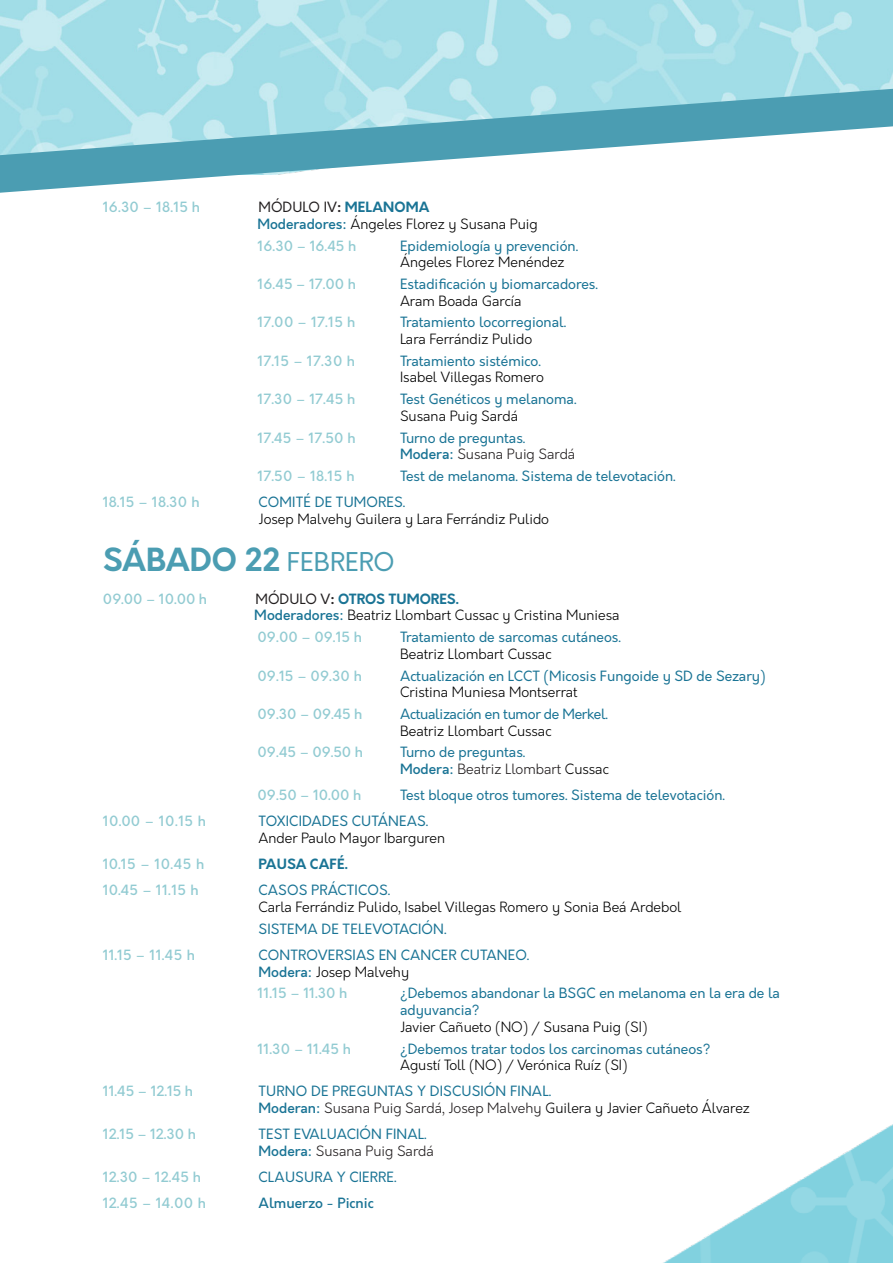
<style>
.page{position:relative;width:893px;height:1263px;background:#fff}
.page>*{position:absolute;margin:0;border:0;box-sizing:border-box;transform-origin:0 0}
.t1{font:700 31.05px "Orkney";color:#4b9db2}
.t2{font:13.8px/16.6px "Orkney";color:#1a7495}
.t3{font:500 13.8px "Orkney";letter-spacing:.01em;color:#92cbd2}
.t4{font:300 13.8px/16.6px "Orkney";color:#000}
.t5{font:13.8px/16.6px "Orkney";letter-spacing:-.02em;color:#1a7495}
.t6{font:700 13.8px "Orkney";color:#1a7495}
.t7{font:13.8px "Orkney";color:#231f20}
.t8{font:500 13.8px "Orkney";color:#1a7495}
.s1{font-weight:700}
.s2{font-weight:700;color:#1a7495}
.s3{font-weight:500;color:#1a7495}
.s4{font-weight:300;color:#000}
.s5{font-weight:500}
.s6{font-weight:300;color:#231f20}
.s7{font-weight:400;color:#1a7495}
.s8{font-weight:400;font-size:25.35px}
.s9{font-weight:400;color:#231f20}
.s10{color:#231f20}
</style>
<div class="page">
<img style="left:0;top:0;width:893px;height:89px">
<svg style="left:0;top:89px;width:893px;height:104px"></svg>
<img style="left:663px;top:1124px;width:230px;height:139px">
<p class="t3" style="left:103px;top:198px;width:99px">16.30 – 18.15 h</p>
<p class="t7" style="left:259px;top:198px;width:173px">MÓDULO IV<span class="s1">:</span> <span class="s2">MELANOMA</span></p>
<p class="t4" style="left:257px;top:216px;width:282px"><span class="s3">Moderadores:</span> Ángeles Florez y Susana Puig</p>
<p class="t3" style="left:257px;top:236px;width:100px">16.30 – 16.45 h</p>
<p class="t2" style="left:400px;top:238px;width:180px">Epidemiología y prevención.<br><span class="s4">Ángeles Florez Menéndez</span></p>
<p class="t3" style="left:257px;top:275px;width:100px">16.45 – 17.00 h</p>
<p class="t2" style="left:400px;top:276px;width:199px">Estadificación y biomarcadores.<br><span class="s4">Aram Boada García</span></p>
<p class="t3" style="left:257px;top:313px;width:99px">17.00 – 17.15 h</p>
<p class="t2" style="left:400px;top:314px;width:168px">Tratamiento locorregional.<br><span class="s4">Lara Ferrándiz Pulido</span></p>
<p class="t3" style="left:257px;top:352px;width:99px">17.15 – 17.30 h</p>
<p class="t2" style="left:400px;top:353px;width:145px">Tratamiento sistémico.<br><span class="s4">Isabel Villegas Romero</span></p>
<p class="t3" style="left:257px;top:390px;width:100px">17.30 – 17.45 h</p>
<p class="t2" style="left:400px;top:391px;width:178px">Test Genéticos y melanoma.<br><span class="s4">Susana Puig Sardá</span></p>
<p class="t3" style="left:257px;top:429px;width:100px">17.45 – 17.50 h</p>
<p class="t2" style="left:400px;top:430px;width:177px">Turno de preguntas.<br><span class="s5">Modera:</span> <span class="s6">Susana Puig Sardá</span></p>
<p class="t3" style="left:257px;top:467px;width:99px">17.50 – 18.15 h</p>
<p class="t2" style="left:400px;top:468px;width:277px">Test de melanoma. Sistema de televotación.</p>
<p class="t3" style="left:103px;top:493px;width:98px">18.15 – 18.30 h</p>
<p class="t4" style="left:259px;top:494px;width:292px"><span class="s7">COMITÉ DE TUMORES.<br></span>Josep Malvehy Guilera y Lara Ferrándiz Pulido</p>
<p class="t1" style="left:103px;top:538px;width:293px">SÁBADO 22 <span class="s8">FEBRERO</span></p>
<p class="t3" style="left:103px;top:590px;width:106px">09.00 – 10.00 h</p>
<p class="t6" style="left:255px;top:589px;width:205px"><span class="s9">MÓDULO V</span><span class="s10">:</span> OTROS TUMORES.</p>
<p class="t4" style="left:254px;top:607px;width:367px"><span class="s3">Moderadores:</span> Beatriz Llombart Cussac y Cristina Muniesa</p>
<p class="t3" style="left:257px;top:628px;width:106px">09.00 – 09.15 h</p>
<p class="t2" style="left:400px;top:629px;width:222px">Tratamiento de sarcomas cutáneos.<br><span class="s4">Beatriz Llombart Cussac</span></p>
<p class="t3" style="left:257px;top:666px;width:106px">09.15 – 09.30 h</p>
<p class="t2" style="left:400px;top:667px;width:367px">Actualización en LCCT (Micosis Fungoide y SD de Sezary)<br><span class="s4">Cristina Muniesa Montserrat</span></p>
<p class="t3" style="left:257px;top:705px;width:107px">09.30 – 09.45 h</p>
<p class="t5" style="left:400px;top:706px;width:209px">Actualización en tumor de Merkel.<br><span class="s4">Beatriz Llombart Cussac</span></p>
<p class="t3" style="left:257px;top:743px;width:107px">09.45 – 09.50 h</p>
<p class="t2" style="left:400px;top:744px;width:210px">Turno de preguntas.<br><span class="s5">Modera:</span> <span class="s6">Beatriz Llombart</span> <span class="s4">Cussac</span></p>
<p class="t3" style="left:257px;top:786px;width:105px">09.50 – 10.00 h</p>
<p class="t2" style="left:400px;top:787px;width:327px">Test bloque otros tumores. Sistema de televotación.</p>
<p class="t3" style="left:103px;top:812px;width:105px">10.00 – 10.15 h</p>
<p class="t4" style="left:259px;top:813px;width:188px"><span class="s7">TOXICIDADES CUTÁNEAS.<br></span>Ander Paulo Mayor Ibarguren</p>
<p class="t3" style="left:103px;top:855px;width:103px">10.15 – 10.45 h</p>
<p class="t6" style="left:259px;top:855px;width:91px">PAUSA CAFÉ.</p>
<p class="t3" style="left:103px;top:881px;width:97px">10.45 – 11.15 h</p>
<p class="t4" style="left:259px;top:882px;width:424px"><span class="s7">CASOS PRÁCTICOS.<br></span>Carla Ferrándiz Pulido, Isabel Villegas Romero y Sonia Beá Ardebol</p>
<p class="t2" style="left:259px;top:921px;width:189px">SISTEMA DE TELEVOTACIÓN.</p>
<p class="t3" style="left:103px;top:946px;width:93px">11.15 – 11.45 h</p>
<p class="t2" style="left:259px;top:947px;width:272px">CONTROVERSIAS EN CANCER CUTANEO.<br><span class="s5">Modera:</span> <span class="s4">Josep Malvehy</span></p>
<p class="t3" style="left:257px;top:984px;width:91px">11.15 – 11.30 h</p>
<p class="t2" style="left:400px;top:985px;width:381px">¿Debemos abandonar la BSGC en melanoma en la era de la adyuvancia?<br><span class="s4">Javier Cañueto (NO) / Susana Puig (SI)</span></p>
<p class="t3" style="left:257px;top:1039px;width:95px">11.30 – 11.45 h</p>
<p class="t2" style="left:400px;top:1040px;width:312px">¿Debemos tratar todos los carcinomas cutáneos?<br><span class="s4">Agustí Toll (NO) / Verónica Ruíz (SI)</span></p>
<p class="t3" style="left:103px;top:1082px;width:92px">11.45 – 12.15 h</p>
<p class="t2" style="left:259px;top:1083px;width:493px">TURNO DE PREGUNTAS Y DISCUSIÓN FINAL.<br><span class="s5">Moderan:</span> <span class="s6">Susana Puig Sardá, Josep Malvehy</span> <span class="s4">Guilera y Javier Cañueto Álvarez</span></p>
<p class="t3" style="left:103px;top:1125px;width:94px">12.15 – 12.30 h</p>
<p class="t2" style="left:259px;top:1126px;width:177px">TEST EVALUACIÓN FINAL.<br><span class="s5">Modera:</span> <span class="s6">Susana Puig Sardá</span></p>
<p class="t3" style="left:103px;top:1168px;width:100px">12.30 – 12.45 h</p>
<p class="t2" style="left:259px;top:1169px;width:140px">CLAUSURA Y CIERRE.</p>
<p class="t3" style="left:103px;top:1194px;width:105px">12.45 – 14.00 h</p>
<p class="t8" style="left:259px;top:1194px;width:117px">Almuerzo - Picnic</p>
</div>
